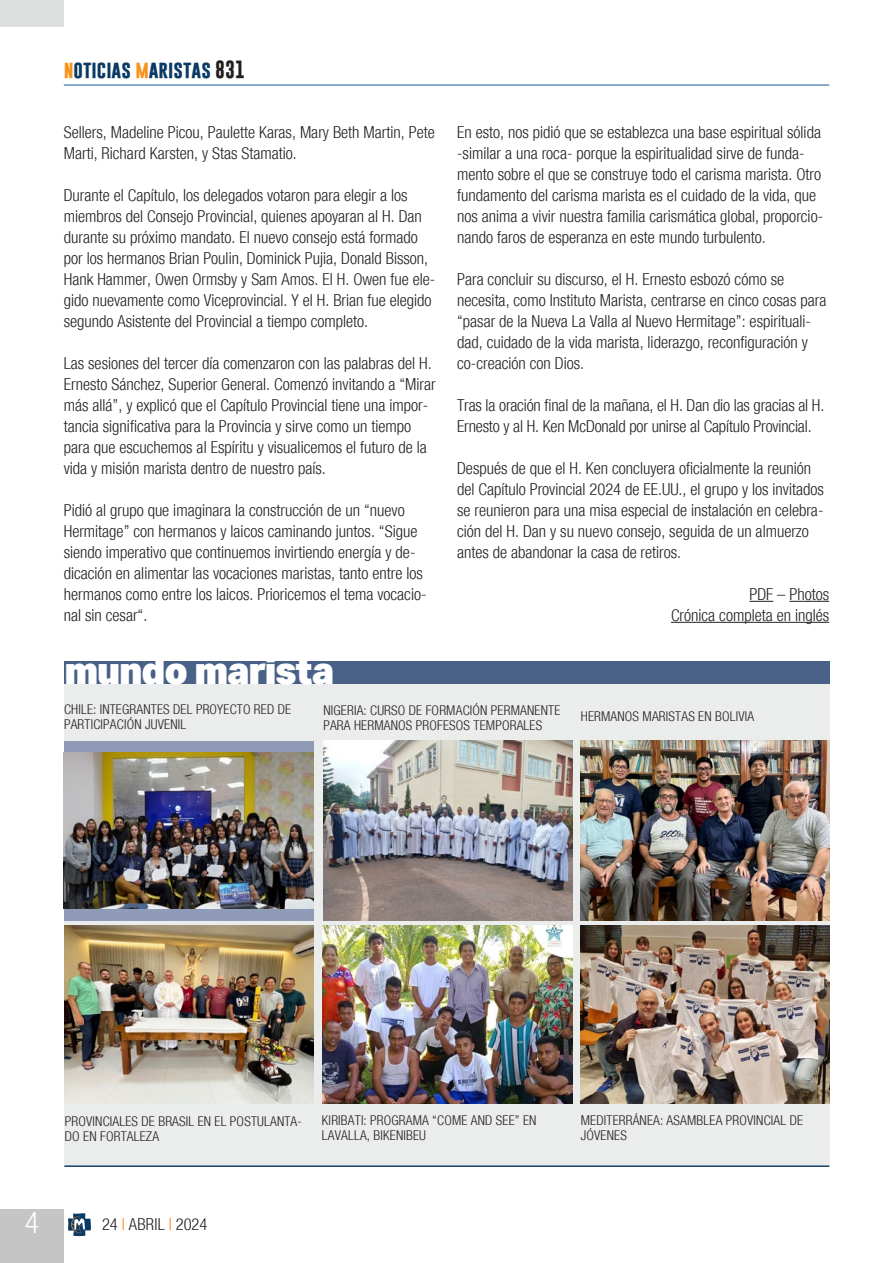
<style>
.page{position:relative;width:893px;height:1263px;background:#fff}
.page>*{position:absolute;margin:0;border:0;box-sizing:border-box;transform-origin:0 0}
.Titolo{font:900 37.5px "Aktiv Grotesk";letter-spacing:-.03em;color:#fff}
.t1{font:300 condensed 30px "Helvetica Neue";color:#fff}
.t2{font:700 18px "Gobold";color:#0a3963}
.Testo_normal{font:300 condensed 16.5px/21px "Helvetica Neue";color:#231f20}
.DidacaliaFotos{font:300 condensed 13.5px/15px "Helvetica Neue";letter-spacing:.015em;color:#231f20}
.s1{color:#f7931d}
.s2{color:#231f20}
</style>
<div class="page">
<div style="left:0;top:1209px;width:64px;height:54px;background:#c4c5c4"></div>
<hr style="left:64px;top:85px;width:765px;height:1px;background:#175d9e">
<svg style="left:68px;top:1213px;width:23px;height:23px"></svg>
<div style="left:0;top:0;width:64px;height:27px;background:#dddede"></div>
<div style="left:64px;top:673px;width:765px;height:492px;background:#ebecec"></div>
<div style="left:64px;top:741px;width:250px;height:179px;background:#8f9bb7"></div>
<img style="left:64px;top:752px;width:250px;height:156px">
<img style="left:323px;top:741px;width:249px;height:180px">
<img style="left:323px;top:925px;width:249px;height:179px">
<img style="left:64px;top:925px;width:250px;height:178px">
<img style="left:580px;top:741px;width:249px;height:180px">
<hr style="left:64px;top:1165px;width:765px;height:2px;background:#0a3963">
<div style="left:64px;top:661px;width:765px;height:23px;background:#496187"></div>
<img style="left:581px;top:925px;width:248px;height:179px">
<svg style="left:749px;top:601px;width:24px;height:1px"></svg>
<hr style="left:789px;top:601px;width:40px;height:1px;background:#231f20">
<hr style="left:671px;top:622px;width:158px;height:1px;background:#231f20">
<p class="t2" style="left:64px;top:57px;width:183px"><span class="s1">N</span>OTICIAS <span class="s1">M</span>ARISTAS <span class="s2">831</span></p>
<p class="Testo_normal" style="left:64px;top:122px;width:372px">Sellers, Madeline Picou, Paulette Karas, Mary Beth Martin, Pete<br>Marti, Richard Karsten, y Stas Stamatio.</p>
<p class="Testo_normal" style="left:64px;top:185px;width:373px">Durante el Capítulo, los delegados votaron para elegir a los miembros del Consejo Provincial, quienes apoyaran al H. Dan durante su próximo mandato. El nuevo consejo está formado por los hermanos Brian Poulin, Dominick Pujia, Donald Bisson, Hank Hammer, Owen Ormsby y Sam Amos. El H. Owen fue ele&shy;gido nuevamente como Viceprovincial. Y el H. Brian fue elegido segundo Asistente del Provincial a tiempo completo.</p>
<p class="Testo_normal" style="left:64px;top:353px;width:373px">Las sesiones del tercer día comenzaron con las palabras del H.<br>Ernesto Sánchez, Superior General. Comenzó invitando a “Mirar más allá”, y explicó que el Capítulo Provincial tiene una impor&shy;tancia significativa para la Provincia y sirve como un tiempo para que escuchemos al Espíritu y visualicemos el futuro de la vida y misión marista dentro de nuestro país.</p>
<p class="Testo_normal" style="left:64px;top:500px;width:364px">Pidió al grupo que imaginara la construcción de un “nuevo Hermitage” con hermanos y laicos caminando juntos. “Sigue siendo imperativo que continuemos invirtiendo energía y de&shy;dicación en alimentar las vocaciones maristas, tanto entre los hermanos como entre los laicos. Prioricemos el tema vocacio&shy;nal sin cesar“.</p>
<p class="Titolo" style="left:64px;top:646px;width:271px">mundo marista</p>
<p class="Testo_normal" style="left:457px;top:122px;width:368px">En esto, nos pidió que se establezca una base espiritual sólida -similar a una roca- porque la espiritualidad sirve de funda&shy;mento sobre el que se construye todo el carisma marista. Otro fundamento del carisma marista es el cuidado de la vida, que nos anima a vivir nuestra familia carismática global, proporcio&shy;nando faros de esperanza en este mundo turbulento.</p>
<p class="Testo_normal" style="left:457px;top:269px;width:371px">Para concluir su discurso, el H. Ernesto esbozó cómo se necesita, como Instituto Marista, centrarse en cinco cosas para “pasar de la Nueva La Valla al Nuevo Hermitage”: espirituali&shy;dad, cuidado de la vida marista, liderazgo, reconfiguración y co-creación con Dios.</p>
<p class="Testo_normal" style="left:457px;top:395px;width:369px">Tras la oración final de la mañana, el H. Dan dio las gracias al H.<br>Ernesto y al H. Ken McDonald por unirse al Capítulo Provincial.</p>
<p class="Testo_normal" style="left:457px;top:458px;width:368px">Después de que el H. Ken concluyera oficialmente la reunión del Capítulo Provincial 2024 de EE.UU., el grupo y los invitados se reunieron para una misa especial de instalación en celebra&shy;ción del H. Dan y su nuevo consejo, seguida de un almuerzo antes de abandonar la casa de retiros.</p>
<p class="Testo_normal" style="left:749px;top:584px;width:81px">PDF – Photos</p>
<p class="Testo_normal" style="left:671px;top:605px;width:160px">Crónica completa en inglés</p>
<p class="DidacaliaFotos" style="left:64px;top:702px;width:229px">CHILE: INTEGRANTES DEL PROYECTO RED DE<br>PARTICIPACIÓN JUVENIL</p>
<p class="DidacaliaFotos" style="left:323px;top:702px;width:238px">NIGERIA: CURSO DE FORMACIÓN PERMANENTE<br>PARA HERMANOS PROFESOS TEMPORALES</p>
<p class="DidacaliaFotos" style="left:581px;top:709px;width:175px">HERMANOS MARISTAS EN BOLIVIA</p>
<p class="DidacaliaFotos" style="left:65px;top:1113px;width:239px">PROVINCIALES DE BRASIL EN EL POSTULANTA-<br>DO EN FORTALEZA</p>
<p class="DidacaliaFotos" style="left:322px;top:1112px;width:216px">KIRIBATI: PROGRAMA “COME AND SEE” EN<br>LAVALLA, BIKENIBEU</p>
<h2 class="t1" style="left:25px;top:1205px;width:16px">4</h2>
<p class="Testo_normal" style="left:102px;top:1214px;width:107px">24 <span class="s1">I</span> ABRIL <span class="s1">I</span> 2024</p>
<p class="DidacaliaFotos" style="left:581px;top:1113px;width:224px">MEDITERRÁNEA: ASAMBLEA PROVINCIAL DE<br>JÓVENES</p>
</div>
